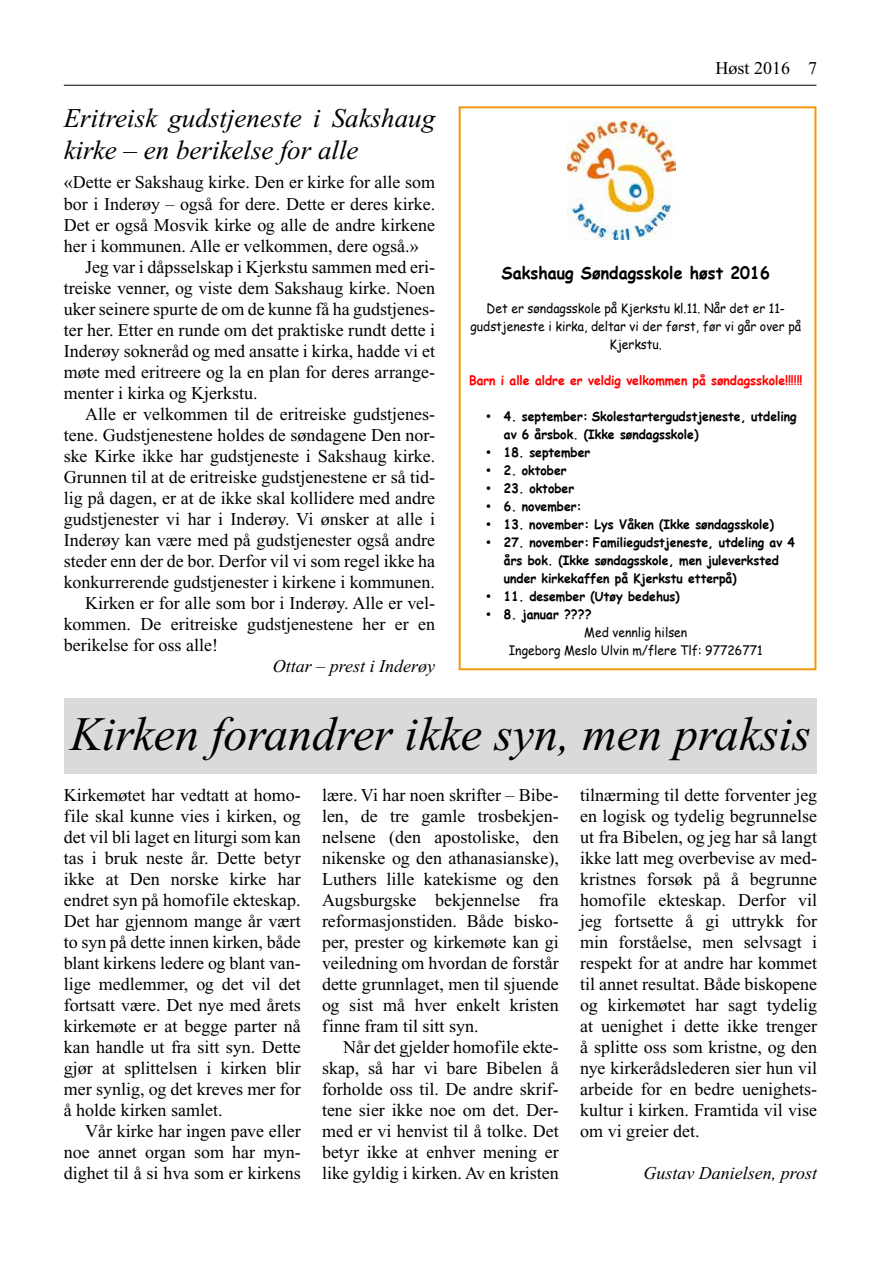
<style>
.page{position:relative;width:893px;height:1263px;background:#fff}
.page>*{position:absolute;margin:0;border:0;box-sizing:border-box;transform-origin:0 0}
.t1{font:italic 48px "Times New Roman";color:#000}
.t2{font:italic 27px/31.5px "Times New Roman";color:#000}
.t3{font:18px/21px "Times New Roman";color:#000;text-align:justify}
.t4{font:italic 18px "Times New Roman";color:#000}
.t5{font:700 17.1px "Comic Sans MS";letter-spacing:.005em;color:#000;scale:.94 1}
.t6{font:700 12.9px/18px "Comic Sans MS";color:#000;scale:.94 1}
.t7{font:12.9px/18px "Comic Sans MS";color:#000;text-align:center;scale:.94 1}
.t8{font:700 12.9px "Comic Sans MS";color:#f00;scale:.94 1}
</style>
<div class="page">
<hr style="left:64px;top:85px;width:752px;height:1px;background:#000">
<div style="left:64px;top:698px;width:753px;height:76px;background:#d9dada"></div>
<img style="left:567px;top:121px;width:108px;height:118px">
<div style="left:459px;top:106px;width:357px;height:564px;border:2px solid #f4980f"></div>
<h2 class="t2" style="left:64px;top:103px;width:373px">Eritreisk gudstjeneste i Sakshaug kirke – en berikelse for alle</h2>
<p class="t3" style="left:64px;top:172px;width:373px">«Dette er Sakshaug kirke. Den er kirke for alle som</p>
<p class="t3" style="left:64px;top:193px;width:373px">bor i Inderøy – også for dere. Dette er deres kirke.</p>
<p class="t3" style="left:64px;top:214px;width:373px">Det er også Mosvik kirke og alle de andre kirkene</p>
<p class="t3" style="left:64px;top:235px;width:356px">her i kommunen. Alle er velkommen, dere også.»</p>
<p class="t3" style="left:85px;top:256px;width:352px">Jeg var i dåpsselskap i Kjerkstu sammen med eri-</p>
<p class="t3" style="left:64px;top:277px;width:373px">treiske venner, og viste dem Sakshaug kirke. Noen</p>
<p class="t3" style="left:64px;top:298px;width:373px">uker seinere spurte de om de kunne få ha gudstjenes-</p>
<p class="t3" style="left:64px;top:319px;width:373px">ter her. Etter en runde om det praktiske rundt dette i</p>
<p class="t3" style="left:64px;top:340px;width:373px">Inderøy sokneråd og med ansatte i kirka, hadde vi et</p>
<p class="t3" style="left:64px;top:361px;width:373px">møte med eritreere og la en plan for deres arrange-</p>
<p class="t3" style="left:64px;top:382px;width:196px">menter i kirka og Kjerkstu.</p>
<p class="t3" style="left:85px;top:403px;width:352px">Alle er velkommen til de eritreiske gudstjenes-</p>
<p class="t3" style="left:64px;top:424px;width:373px">tene. Gudstjenestene holdes de søndagene Den nor-</p>
<p class="t3" style="left:64px;top:445px;width:373px">ske Kirke ikke har gudstjeneste i Sakshaug kirke.</p>
<p class="t3" style="left:64px;top:466px;width:373px">Grunnen til at de eritreiske gudstjenestene er så tid-</p>
<p class="t3" style="left:64px;top:487px;width:373px">lig på dagen, er at de ikke skal kollidere med andre</p>
<p class="t3" style="left:64px;top:508px;width:373px">gudstjenester vi har i Inderøy. Vi ønsker at alle i</p>
<p class="t3" style="left:64px;top:529px;width:373px">Inderøy kan være med på gudstjenester også andre</p>
<p class="t3" style="left:64px;top:550px;width:373px">steder enn der de bor. Derfor vil vi som regel ikke ha</p>
<p class="t3" style="left:64px;top:571px;width:373px">konkurrerende gudstjenester i kirkene i kommunen.</p>
<p class="t3" style="left:85px;top:592px;width:352px">Kirken er for alle som bor i Inderøy. Alle er vel-</p>
<p class="t3" style="left:64px;top:613px;width:373px">kommen. De eritreiske gudstjenestene her er en</p>
<p class="t3" style="left:64px;top:634px;width:156px">berikelse for oss alle!</p>
<p class="t4" style="left:273px;top:656px;width:164px">Ottar – prest i Inderøy</p>
<p class="t3" style="left:716px;top:57px;width:103px">Høst 2016 7</p>
<p class="t5" style="left:502px;top:260px;width:287px">Sakshaug Søndagsskole høst 2016</p>
<p class="t7" style="left:470px;top:299px;width:353px">Det er søndagsskole på Kjerkstu kl.11. Når det er 11- gudstjeneste i kirka, deltar vi der først, før vi går over på<br>Kjerkstu.</p>
<p class="t8" style="left:469px;top:371px;width:356px">Barn i alle aldre er veldig velkommen på søndagsskole!!!!!!</p>
<p class="t6" style="left:504px;top:407px;width:313px;text-indent:-18px">• 4. september: Skolestartergudstjeneste, utdeling av 6 årsbok. (Ikke søndagsskole)</p>
<p class="t6" style="left:486px;top:443px;width:113px">• 18. september</p>
<p class="t6" style="left:486px;top:461px;width:88px">• 2. oktober</p>
<p class="t6" style="left:486px;top:479px;width:96px">• 23. oktober</p>
<p class="t6" style="left:486px;top:497px;width:104px">• 6. november:</p>
<p class="t6" style="left:486px;top:515px;width:308px">• 13. november: Lys Våken (Ikke søndagsskole)</p>
<p class="t6" style="left:504px;top:533px;width:311px;text-indent:-18px">• 27. november: Familiegudstjeneste, utdeling av 4 års bok. (Ikke søndagsskole, men juleverksted under kirkekaffen på Kjerkstu etterpå)</p>
<p class="t6" style="left:486px;top:587px;width:208px">• 11. desember (Utøy bedehus)</p>
<p class="t6" style="left:486px;top:605px;width:114px">• 8. januar ????</p>
<p class="t7" style="left:584px;top:623px;width:111px">Med vennlig hilsen</p>
<p class="t7" style="left:509px;top:641px;width:272px">Ingeborg Meslo Ulvin m/flere Tlf: 97726771</p>
<h1 class="t1" style="left:70px;top:708px;width:742px">Kirken forandrer ikke syn, men praksis</h1>
<p class="t3" style="left:64px;top:784px;width:238px">Kirkemøtet har vedtatt at homo&shy;file skal kunne vies i kirken, og det vil bli laget en liturgi som kan tas i bruk neste år. Dette betyr ikke at Den norske kirke har endret syn på homofile ekteskap.<br>Det har gjennom mange år vært to syn på dette innen kirken, både blant kirkens ledere og blant van&shy;lige medlemmer, og det vil det fortsatt være. Det nye med årets kirkemøte er at begge parter nå kan handle ut fra sitt syn. Dette gjør at splittelsen i kirken blir mer synlig, og det kreves mer for å holde kirken samlet.</p>
<p class="t3" style="left:64px;top:1120px;width:238px;text-indent:21px">Vår kirke har ingen pave eller noe annet organ som har myn&shy;dighet til å si hva som er kirkens</p>
<p class="t3" style="left:322px;top:784px;width:238px">lære. Vi har noen skrifter – Bibe&shy;len, de tre gamle trosbekjen&shy;nelsene (den apostoliske, den nikenske og den athanasianske), Luthers lille katekisme og den Augsburgske bekjennelse fra reformasjonstiden. Både bisko&shy;per, prester og kirkemøte kan gi veiledning om hvordan de forstår dette grunnlaget, men til sjuende og sist må hver enkelt kristen finne fram til sitt syn.</p>
<p class="t3" style="left:322px;top:1036px;width:238px;text-indent:21px">Når det gjelder homofile ekte&shy;skap, så har vi bare Bibelen å forholde oss til. De andre skrif&shy;tene sier ikke noe om det. Der&shy;med er vi henvist til å tolke. Det betyr ikke at enhver mening er like gyldig i kirken. Av en kristen</p>
<p class="t3" style="left:580px;top:784px;width:238px">tilnærming til dette forventer jeg en logisk og tydelig begrunnelse ut fra Bibelen, og jeg har så langt ikke latt meg overbevise av med&shy;kristnes forsøk på å begrunne homofile ekteskap. Derfor vil jeg fortsette å gi uttrykk for min forståelse, men selvsagt i respekt for at andre har kommet til annet resultat. Både biskopene og kirkemøtet har sagt tydelig at uenighet i dette ikke trenger å splitte oss som kristne, og den nye kirkerådslederen sier hun vil arbeide for en bedre uenighets&shy;kultur i kirken. Framtida vil vise om vi greier det.</p>
<p class="t4" style="left:643px;top:1163px;width:175px">Gustav Danielsen, prost</p>
</div>
